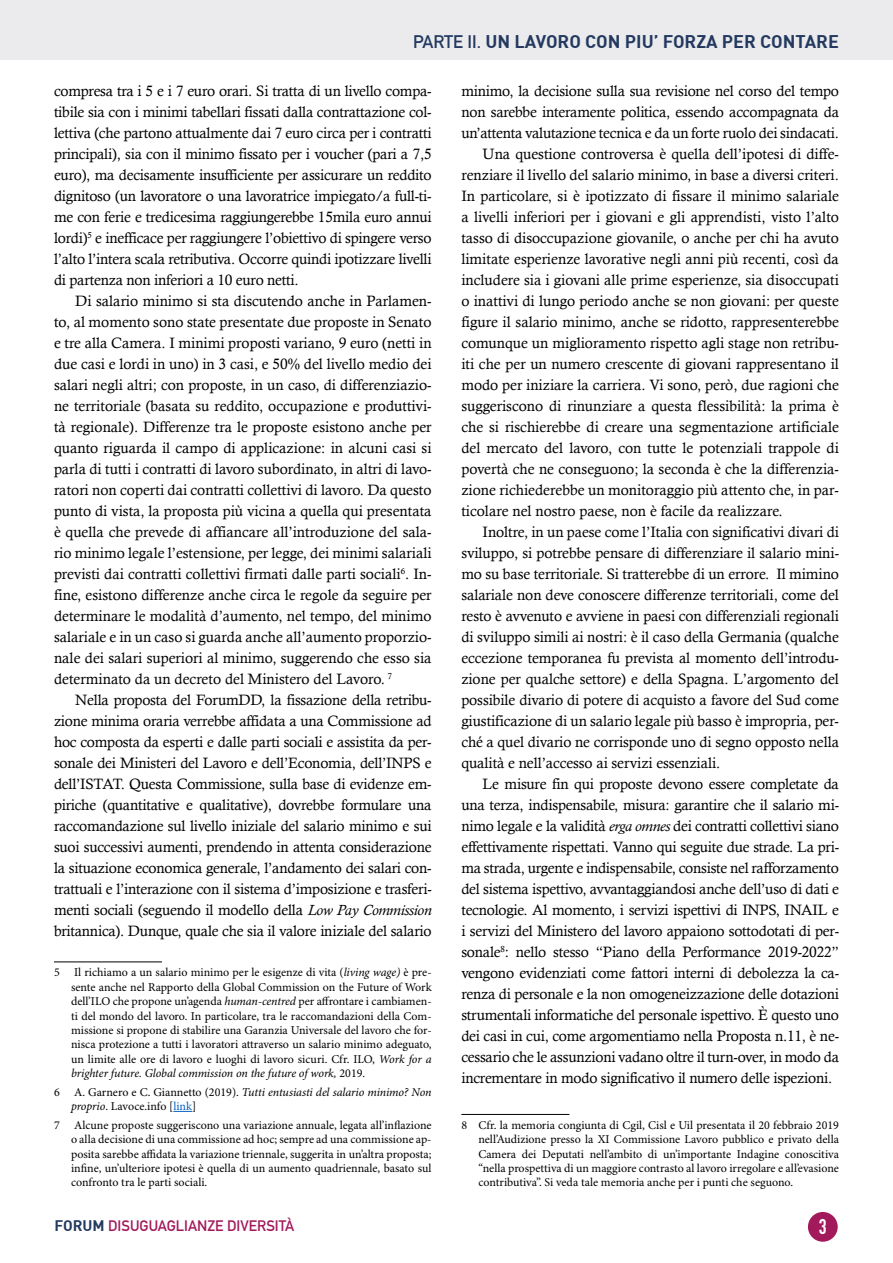
<style>
.page{position:relative;width:893px;height:1263px;background:#fff}
.page>*{position:absolute;margin:0;border:0;box-sizing:border-box;transform-origin:0 0}
.t1{font:21px "DIN Engschrift Std";color:#fff}
.t2{font:700 18px "DIN";color:#23395f}
.t3{font:15px/21px "Calisto";letter-spacing:-.005em;color:#000;text-align:justify}
.t4{font:15px "DIN Mittelschrift Std";color:#a21a5b}
.t5{font:12px/14.4px "Minion Pro";color:#000;text-align:justify}
.s1{font-family:"DIN Mittelschrift Std";font-weight:400}
.s2{font-style:italic}
.s3{color:#0563c1}
.s4{font-family:"DIN";font-weight:700;color:#23395f}
</style>
<div class="page">
<div style="left:0;top:0;width:893px;height:60px;background:#ebebed"></div>
<div style="left:808px;top:1212px;width:30px;height:30px;background:#a21a5b;border-radius:50%"></div>
<hr style="left:54px;top:961px;width:108px;height:1px;background:#000">
<svg style="left:173px;top:1111px;width:19px;height:1px"></svg>
<hr style="left:461px;top:1114px;width:108px;height:1px;background:#000">
<p class="t2" style="left:413px;top:30px;width:427px"><span class="s1">PARTE II.</span> UN LAVORO CON PIU’ FORZA PER CONTARE</p>
<p class="t3" style="left:54px;top:80px;width:379px">compresa tra i 5 e i 7 euro orari. Si tratta di un livello compa&shy;tibile sia con i minimi tabellari fissati dalla contrattazione col&shy;lettiva (che partono attualmente dai 7 euro circa per i contratti principali), sia con il minimo fissato per i voucher (pari a 7,5 euro), ma decisamente insufficiente per assicurare un reddito dignitoso (un lavoratore o una lavoratrice impiegato/a full-ti&shy;me con ferie e tredicesima raggiungerebbe 15mila euro annui lordi)<sup>5</sup> e inefficace per raggiungere l’obiettivo di spingere verso l’alto l’intera scala retributiva. Occorre quindi ipotizzare livelli di partenza non inferiori a 10 euro netti.</p>
<p class="t3" style="left:54px;top:290px;width:379px;text-indent:21px">Di salario minimo si sta discutendo anche in Parlamen&shy;to, al momento sono state presentate due proposte in Senato e tre alla Camera. I minimi proposti variano, 9 euro (netti in due casi e lordi in uno) in 3 casi, e 50% del livello medio dei salari negli altri; con proposte, in un caso, di differenziazio&shy;ne territoriale (basata su reddito, occupazione e produttivi&shy;tà regionale). Differenze tra le proposte esistono anche per quanto riguarda il campo di applicazione: in alcuni casi si parla di tutti i contratti di lavoro subordinato, in altri di lavo&shy;ratori non coperti dai contratti collettivi di lavoro. Da questo punto di vista, la proposta più vicina a quella qui presentata è quella che prevede di affiancare all’introduzione del sala&shy;rio minimo legale l’estensione, per legge, dei minimi salariali previsti dai contratti collettivi firmati dalle parti sociali<sup>6</sup>. In&shy;fine, esistono differenze anche circa le regole da seguire per determinare le modalità d’aumento, nel tempo, del minimo salariale e in un caso si guarda anche all’aumento proporzio&shy;nale dei salari superiori al minimo, suggerendo che esso sia determinato da un decreto del Ministero del Lavoro. <sup>7</sup></p>
<p class="t3" style="left:54px;top:689px;width:379px;text-indent:21px">Nella proposta del ForumDD, la fissazione della retribu&shy;zione minima oraria verrebbe affidata a una Commissione ad hoc composta da esperti e dalle parti sociali e assistita da per&shy;sonale dei Ministeri del Lavoro e dell’Economia, dell’INPS e dell’ISTAT. Questa Commissione, sulla base di evidenze em&shy;piriche (quantitative e qualitative), dovrebbe formulare una raccomandazione sul livello iniziale del salario minimo e sui suoi successivi aumenti, prendendo in attenta considerazione la situazione economica generale, l’andamento dei salari con&shy;trattuali e l’interazione con il sistema d’imposizione e trasferi&shy;menti sociali (seguendo il modello della <span class="s2">Low Pay Commission </span>britannica). Dunque, quale che sia il valore iniziale del salario</p>
<p class="t5" style="left:71px;top:966px;width:362px;text-indent:-17px">5 Il richiamo a un salario minimo per le esigenze di vita (<span class="s2">living wage)</span> è pre&shy;sente anche nel Rapporto della Global Commission on the Future of Work dell’ILO che propone un’agenda <span class="s2">human-centred</span> per affrontare i cambiamen&shy;ti del mondo del lavoro. In particolare, tra le raccomandazioni della Com&shy;missione si propone di stabilire una Garanzia Universale del lavoro che for&shy;nisca protezione a tutti i lavoratori attraverso un salario minimo adeguato, un limite alle ore di lavoro e luoghi di lavoro sicuri. Cfr. ILO, <span class="s2">Work for a brighter future. Global commission on the future of work,</span> 2019.</p>
<p class="t5" style="left:71px;top:1085px;width:362px;text-indent:-17px">6 A. Garnero e C. Giannetto (2019). <span class="s2">Tutti entusiasti del salario minimo? Non proprio</span>. Lavoce.info [<span class="s3">link</span>]</p>
<p class="t5" style="left:71px;top:1118px;width:362px;text-indent:-17px">7 Alcune proposte suggeriscono una variazione annuale, legata all’inflazione o alla decisione di una commissione ad hoc; sempre ad una commissione ap&shy;posita sarebbe affidata la variazione triennale, suggerita in un’altra proposta; infine, un’ulteriore ipotesi è quella di un aumento quadriennale, basato sul confronto tra le parti sociali.</p>
<p class="t3" style="left:461px;top:80px;width:379px">minimo, la decisione sulla sua revisione nel corso del tempo</p>
<p class="t3" style="left:461px;top:101px;width:379px">non sarebbe interamente politica, essendo accompagnata da</p>
<p class="t3" style="left:461px;top:122px;width:379px">un’attenta valutazione tecnica e da un forte ruolo dei sindacati.</p>
<p class="t3" style="left:483px;top:143px;width:358px">Una questione controversa è quella dell’ipotesi di diffe-</p>
<p class="t3" style="left:461px;top:164px;width:379px">renziare il livello del salario minimo, in base a diversi criteri.</p>
<p class="t3" style="left:461px;top:185px;width:379px">In particolare, si è ipotizzato di fissare il minimo salariale</p>
<p class="t3" style="left:461px;top:206px;width:379px">a livelli inferiori per i giovani e gli apprendisti, visto l’alto</p>
<p class="t3" style="left:461px;top:227px;width:379px">tasso di disoccupazione giovanile, o anche per chi ha avuto</p>
<p class="t3" style="left:461px;top:248px;width:379px">limitate esperienze lavorative negli anni più recenti, così da</p>
<p class="t3" style="left:461px;top:269px;width:379px">includere sia i giovani alle prime esperienze, sia disoccupati</p>
<p class="t3" style="left:461px;top:290px;width:379px">o inattivi di lungo periodo anche se non giovani: per queste</p>
<p class="t3" style="left:461px;top:311px;width:379px">figure il salario minimo, anche se ridotto, rappresenterebbe</p>
<p class="t3" style="left:461px;top:332px;width:379px">comunque un miglioramento rispetto agli stage non retribu-</p>
<p class="t3" style="left:461px;top:353px;width:379px">iti che per un numero crescente di giovani rappresentano il</p>
<p class="t3" style="left:461px;top:374px;width:379px">modo per iniziare la carriera. Vi sono, però, due ragioni che</p>
<p class="t3" style="left:461px;top:395px;width:379px">suggeriscono di rinunziare a questa flessibilità: la prima è</p>
<p class="t3" style="left:461px;top:416px;width:379px">che si rischierebbe di creare una segmentazione artificiale</p>
<p class="t3" style="left:461px;top:437px;width:379px">del mercato del lavoro, con tutte le potenziali trappole di</p>
<p class="t3" style="left:461px;top:458px;width:379px">povertà che ne conseguono; la seconda è che la differenzia-</p>
<p class="t3" style="left:461px;top:479px;width:379px">zione richiederebbe un monitoraggio più attento che, in par-</p>
<p class="t3" style="left:461px;top:500px;width:323px">ticolare nel nostro paese, non è facile da realizzare.</p>
<p class="t3" style="left:483px;top:521px;width:358px">Inoltre, in un paese come l’Italia con significativi divari di</p>
<p class="t3" style="left:461px;top:542px;width:379px">sviluppo, si potrebbe pensare di differenziare il salario mini-</p>
<p class="t3" style="left:461px;top:563px;width:379px">mo su base territoriale. Si tratterebbe di un errore. Il mimino</p>
<p class="t3" style="left:461px;top:584px;width:379px">salariale non deve conoscere differenze territoriali, come del</p>
<p class="t3" style="left:461px;top:605px;width:379px">resto è avvenuto e avviene in paesi con differenziali regionali</p>
<p class="t3" style="left:461px;top:626px;width:379px">di sviluppo simili ai nostri: è il caso della Germania (qualche</p>
<p class="t3" style="left:461px;top:647px;width:379px">eccezione temporanea fu prevista al momento dell’introdu-</p>
<p class="t3" style="left:461px;top:668px;width:379px">zione per qualche settore) e della Spagna. L’argomento del</p>
<p class="t3" style="left:461px;top:689px;width:379px">possibile divario di potere di acquisto a favore del Sud come</p>
<p class="t3" style="left:461px;top:710px;width:379px">giustificazione di un salario legale più basso è impropria, per-</p>
<p class="t3" style="left:461px;top:731px;width:379px">ché a quel divario ne corrisponde uno di segno opposto nella</p>
<p class="t3" style="left:461px;top:752px;width:261px">qualità e nell’accesso ai servizi essenziali.</p>
<p class="t3" style="left:483px;top:773px;width:358px">Le misure fin qui proposte devono essere completate da</p>
<p class="t3" style="left:461px;top:794px;width:379px">una terza, indispensabile, misura: garantire che il salario mi-</p>
<p class="t3" style="left:461px;top:815px;width:379px">nimo legale e la validità <span class="s2">erga omnes</span> dei contratti collettivi siano</p>
<p class="t3" style="left:461px;top:836px;width:379px">effettivamente rispettati. Vanno qui seguite due strade. La pri-</p>
<p class="t3" style="left:461px;top:857px;width:379px">ma strada, urgente e indispensabile, consiste nel rafforzamento</p>
<p class="t3" style="left:461px;top:878px;width:379px">del sistema ispettivo, avvantaggiandosi anche dell’uso di dati e</p>
<p class="t3" style="left:461px;top:899px;width:379px">tecnologie. Al momento, i servizi ispettivi di INPS, INAIL e</p>
<p class="t3" style="left:461px;top:920px;width:379px">i servizi del Ministero del lavoro appaiono sottodotati di per-</p>
<p class="t3" style="left:461px;top:941px;width:379px">sonale<sup>8</sup>: nello stesso “Piano della Performance 2019-2022”</p>
<p class="t3" style="left:461px;top:962px;width:379px">vengono evidenziati come fattori interni di debolezza la ca-</p>
<p class="t3" style="left:461px;top:983px;width:379px">renza di personale e la non omogeneizzazione delle dotazioni</p>
<p class="t3" style="left:461px;top:1004px;width:379px">strumentali informatiche del personale ispettivo. È questo uno</p>
<p class="t3" style="left:461px;top:1025px;width:379px">dei casi in cui, come argomentiamo nella Proposta n.11, è ne-</p>
<p class="t3" style="left:461px;top:1046px;width:379px">cessario che le assunzioni vadano oltre il turn-over, in modo da</p>
<p class="t3" style="left:461px;top:1067px;width:373px">incrementare in modo significativo il numero delle ispezioni.</p>
<p class="t5" style="left:478px;top:1118px;width:362px;text-indent:-17px">8 Cfr. la memoria congiunta di Cgil, Cisl e Uil presentata il 20 febbraio 2019 nell’Audizione presso la XI Commissione Lavoro pubblico e privato della Camera dei Deputati nell’ambito di un’importante Indagine conoscitiva “nella prospettiva di un maggiore contrasto al lavoro irregolare e all’evasione contributiva”. Si veda tale memoria anche per i punti che seguono.</p>
<p class="t4" style="left:54px;top:1217px;width:241px"><span class="s4">FORUM</span> DISUGUAGLIANZE DIVERSITÀ</p>
<h1 class="t1" style="left:819px;top:1214px;width:9px">3</h1>
</div>
